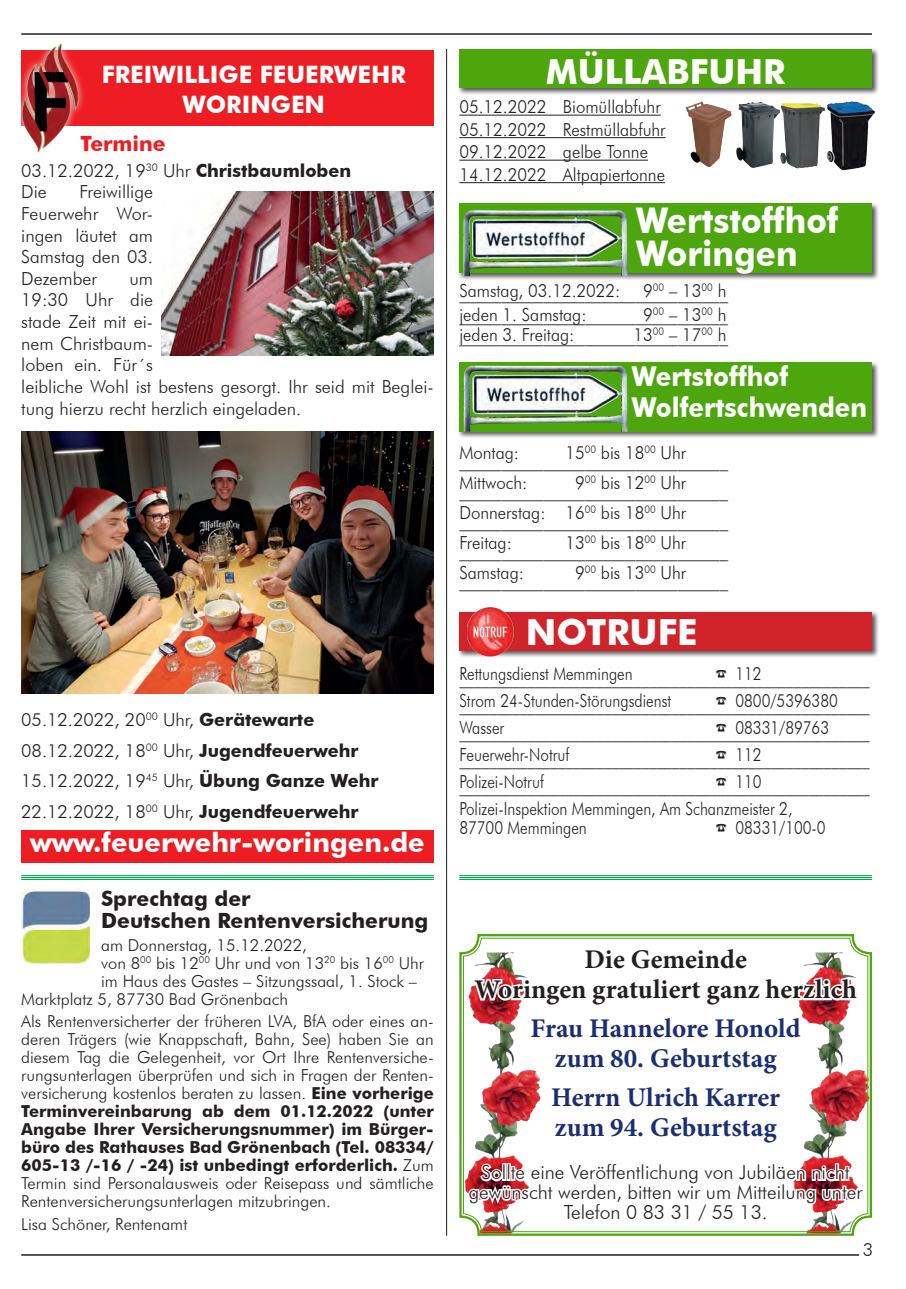
<style>
.page{position:relative;width:906px;height:1289px;background:#fff}
.page>*{position:absolute;margin:0;border:0;box-sizing:border-box;transform-origin:0 0}
.t1{font:700 36px "Futura BT";color:#fff}
.t2{font:700 35.4px "Futura BT";color:#fff;scale:.93 1}
.t3{font:700 34.5px "Futura BT";color:#fff}
.t4{font:700 27.3px "Futura BT";color:#fff;scale:.93 1}
.t5{font:700 27px "Minion Pro";color:#1a2e72}
.t6{font:700 27px "Minion Pro";color:#231f20}
.t7{font:700 27px "Futura BT";color:#fff}
.t8{font:700 24px/30px "Futura BT";color:#fff;text-align:center}
.t9{font:700 21px "Futura BT";color:#231f20}
.t10{font:700 21px "Futura BT";color:#ee1d23}
.t11{font:300 19.5px/19.5px "Futura BT";color:#231f20;text-align:center}
.t12{font:300 18px "Futura BT";color:#231f20;scale:.93 1}
.t13{font:300 18px "Futura BT";color:#231f20;scale:.84 1}
.t14{font:300 18px/21.6px "Futura BT";color:#231f20;text-align:justify}
.t15{font:300 16.5px/18px "Futura BT";color:#231f20}
.s1{font-weight:700}
</style>
<div class="page">
<hr style="left:21px;top:33px;width:851px;height:2px;background:#231f20">
<hr style="left:21px;top:1254px;width:838px;height:1px;background:#231f20">
<hr style="left:446px;top:49px;width:1px;height:1186px;background:#231f20">
<img style="left:21px;top:889px;width:68px;height:75px">
<div style="left:458px;top:361px;width:421px;height:78px;background:#231f20;opacity:.75"></div>
<div style="left:459px;top:362px;width:413px;height:69px;background:#4da60d"></div>
<div style="left:458px;top:202px;width:421px;height:78px;background:#231f20;opacity:.75"></div>
<div style="left:459px;top:204px;width:413px;height:69px;background:#4da60d"></div>
<img style="left:463px;top:366px;width:164px;height:65px">
<img style="left:463px;top:210px;width:164px;height:66px">
<div style="left:458px;top:610px;width:421px;height:47px;background:#231f20;opacity:.75"></div>
<div style="left:459px;top:612px;width:413px;height:38px;background:#d1232a"></div>
<img style="left:467px;top:607px;width:22px;height:31px">
<div style="left:458px;top:47px;width:421px;height:48px;background:#231f20;opacity:.75"></div>
<div style="left:459px;top:49px;width:413px;height:39px;background:#4da60d"></div>
<hr style="left:459px;top:115px;width:201px;height:1px;background:#231f20">
<hr style="left:459px;top:137px;width:206px;height:1px;background:#231f20">
<hr style="left:459px;top:160px;width:189px;height:1px;background:#231f20">
<hr style="left:459px;top:182px;width:206px;height:1px;background:#231f20">
<svg style="left:459px;top:934px;width:413px;height:302px"></svg>
<div style="left:463px;top:937px;width:405px;height:294px;border:1px solid #4da60d;border-radius:18px"></div>
<svg style="left:471px;top:944px;width:389px;height:202px"></svg>
<svg style="left:466px;top:1160px;width:400px;height:64px"></svg>
<div style="left:21px;top:50px;width:413px;height:75px;background:#ee1d23"></div>
<div style="left:15px;top:37px;width:71px;height:122px;background:#fff;opacity:.75"></div>
<img style="left:34px;top:44px;width:28px;height:28px">
<div style="left:21px;top:829px;width:413px;height:33px;background:#ee1d23"></div>
<img style="left:22px;top:431px;width:411px;height:263px">
<img style="left:736px;top:102px;width:89px;height:66px">
<img style="left:686px;top:102px;width:15px;height:57px">
<img style="left:827px;top:101px;width:24px;height:68px">
<hr style="left:459px;top:875px;width:413px;height:1px;background:#00a54f">
<hr style="left:459px;top:876px;width:413px;height:2px;background:#00a54f">
<hr style="left:459px;top:879px;width:413px;height:1px;background:#00a54f">
<hr style="left:21px;top:875px;width:413px;height:1px;background:#00a54f">
<hr style="left:21px;top:876px;width:413px;height:2px;background:#00a54f">
<hr style="left:21px;top:879px;width:413px;height:1px;background:#00a54f">
<img style="left:162px;top:192px;width:272px;height:163px">
<p class="t8" style="left:102px;top:59px;width:305px">FREIWILLIGE FEUERWEHR<br>WORINGEN</p>
<p class="t10" style="left:80px;top:130px;width:87px">Termine</p>
<p class="t14" style="left:21px;top:159px;width:331px">03.12.2022, 19<sup>30</sup> Uhr <span class="s1">Christbaumloben</span></p>
<p class="t14" style="left:21px;top:181px;width:27px">Die</p>
<p class="t14" style="left:21px;top:181px;width:133px;text-indent:58px">Freiwillige Feuerwehr Wor&shy;ingen läutet am Samstag den 03.<br>Dezember</p>
<p class="t14" style="left:21px;top:267px;width:414px;text-align:left;text-indent:108px">um<br>19:30 Uhr die<br>stade Zeit mit ei-<br>nem Christbaum-<br>loben ein. Für´s<br>leibliche Wohl ist bestens gesorgt. Ihr seid mit Beglei&shy;tung hierzu recht herzlich eingeladen.</p>
<p class="t14" style="left:21px;top:708px;width:294px">05.12.2022, 20<sup>00</sup> Uhr, <span class="s1">Gerätewarte</span></p>
<p class="t14" style="left:21px;top:739px;width:339px">08.12.2022, 18<sup>00</sup> Uhr, <span class="s1">Jugendfeuerwehr</span></p>
<p class="t14" style="left:21px;top:770px;width:359px">15.12.2022, 19<sup>45</sup> Uhr, <span class="s1">Übung Ganze Wehr</span></p>
<p class="t14" style="left:21px;top:800px;width:339px">22.12.2022, 18<sup>00</sup> Uhr, <span class="s1">Jugendfeuerwehr</span></p>
<p class="t7" style="left:30px;top:826px;width:396px">www.feuerwehr-woringen.de</p>
<p class="t9" style="left:101px;top:885px;width:151px">Sprechtag der</p>
<p class="t9" style="left:101px;top:907px;width:329px">Deutschen Rentenversicherung</p>
<p class="t15" style="left:101px;top:935px;width:207px">am Donnerstag, 15.12.2022,</p>
<p class="t15" style="left:101px;top:953px;width:324px">von 8<sup>00</sup> bis 12<sup>00</sup> Uhr und von 13<sup>20</sup> bis 16<sup>00</sup> Uhr</p>
<p class="t15" style="left:21px;top:971px;width:397px;text-indent:80px">im Haus des Gastes – Sitzungssaal, 1. Stock –<br>Marktplatz 5, 87730 Bad Grönenbach</p>
<p class="t15" style="left:21px;top:1012px;width:414px;text-align:justify">Als Rentenversicherter der früheren LVA, BfA oder eines an&shy;deren Trägers (wie Knappschaft, Bahn, See) haben Sie an diesem Tag die Gelegenheit, vor Ort Ihre Rentenversiche&shy;rungsunterlagen überprüfen und sich in Fragen der Renten&shy;versicherung kostenlos beraten zu lassen. <span class="s1">Eine vorherige Terminvereinbarung ab dem 01.12.2022 (unter Angabe Ihrer Versicherungsnummer) im Bürger&shy;büro des Rathauses Bad Grönenbach (Tel. 08334/ 605-13 /-16 / -24) ist unbedingt erforderlich.</span> Zum Termin sind Personalausweis oder Reisepass und sämtliche Rentenversicherungsunterlagen mitzubringen.</p>
<p class="t15" style="left:21px;top:1214px;width:168px">Lisa Schöner, Rentenamt</p>
<p class="t3" style="left:546px;top:51px;width:241px">MÜLLABFUHR</p>
<p class="t12" style="left:459px;top:96px;width:218px">05.12.2022 Biomüllabfuhr</p>
<p class="t12" style="left:459px;top:118px;width:223px">05.12.2022 Restmüllabfuhr</p>
<p class="t12" style="left:459px;top:141px;width:204px">09.12.2022 gelbe Tonne</p>
<p class="t12" style="left:459px;top:163px;width:223px">14.12.2022 Altpapiertonne</p>
<p class="t2" style="left:636px;top:198px;width:219px">Wertstoffhof</p>
<p class="t2" style="left:636px;top:232px;width:175px">Woringen</p>
<p class="t12" style="left:459px;top:280px;width:175px">Samstag, 03.12.2022:</p>
<p class="t12" style="left:643px;top:280px;width:91px">9<sup>00</sup> – 13<sup>00</sup> h</p>
<p class="t12" style="left:459px;top:281px;width:290px">________________________________</p>
<p class="t12" style="left:459px;top:304px;width:138px">jeden 1. Samstag:</p>
<p class="t12" style="left:643px;top:304px;width:91px">9<sup>00</sup> – 13<sup>00</sup> h</p>
<p class="t12" style="left:459px;top:304px;width:290px">________________________________</p>
<p class="t12" style="left:459px;top:323px;width:125px">jeden 3. Freitag:</p>
<p class="t12" style="left:633px;top:323px;width:101px">13<sup>00</sup> – 17<sup>00</sup> h</p>
<p class="t12" style="left:459px;top:325px;width:290px">________________________________</p>
<p class="t4" style="left:632px;top:360px;width:170px">Wertstoffhof</p>
<p class="t4" style="left:632px;top:390px;width:254px">Wolfertschwenden</p>
<p class="t12" style="left:459px;top:442px;width:66px">Montag:</p>
<p class="t12" style="left:565px;top:442px;width:131px">15<sup>00</sup> bis 18<sup>00</sup> Uhr</p>
<p class="t12" style="left:459px;top:449px;width:290px">________________________________</p>
<p class="t12" style="left:459px;top:472px;width:75px">Mittwoch:</p>
<p class="t12" style="left:575px;top:472px;width:121px">9<sup>00</sup> bis 12<sup>00</sup> Uhr</p>
<p class="t12" style="left:459px;top:479px;width:290px">________________________________</p>
<p class="t12" style="left:459px;top:502px;width:245px">Donnerstag: 16<sup>00</sup> bis 18<sup>00</sup> Uhr</p>
<p class="t12" style="left:459px;top:509px;width:290px">________________________________</p>
<p class="t12" style="left:459px;top:532px;width:58px">Freitag:</p>
<p class="t12" style="left:565px;top:532px;width:131px">13<sup>00</sup> bis 18<sup>00</sup> Uhr</p>
<p class="t12" style="left:459px;top:539px;width:290px">________________________________</p>
<p class="t12" style="left:459px;top:562px;width:71px">Samstag:</p>
<p class="t12" style="left:575px;top:562px;width:121px">9<sup>00</sup> bis 13<sup>00</sup> Uhr</p>
<p class="t12" style="left:459px;top:569px;width:290px">________________________________</p>
<p class="t1" style="left:526px;top:610px;width:173px">NOTRUFE</p>
<p class="t13" style="left:459px;top:662px;width:208px">Rettungsdienst Memmingen</p>
<p class="t13" style="left:459px;top:666px;width:490px">______________________________________________________</p>
<p class="t13" style="left:735px;top:662px;width:33px">112</p>
<p class="t13" style="left:459px;top:689px;width:254px">Strom 24-Stunden-Störungsdienst</p>
<p class="t13" style="left:459px;top:693px;width:490px">______________________________________________________</p>
<p class="t13" style="left:735px;top:689px;width:123px">0800/5396380</p>
<p class="t13" style="left:459px;top:716px;width:55px">Wasser</p>
<p class="t13" style="left:459px;top:720px;width:490px">______________________________________________________</p>
<p class="t13" style="left:735px;top:716px;width:113px">08331/89763</p>
<p class="t13" style="left:459px;top:743px;width:133px">Feuerwehr-Notruf</p>
<p class="t13" style="left:459px;top:747px;width:490px">______________________________________________________</p>
<p class="t13" style="left:735px;top:743px;width:33px">112</p>
<p class="t13" style="left:459px;top:770px;width:102px">Polizei-Notruf</p>
<p class="t13" style="left:459px;top:774px;width:490px">______________________________________________________</p>
<p class="t13" style="left:735px;top:770px;width:33px">110</p>
<p class="t13" style="left:459px;top:797px;width:398px">Polizei-Inspektion Memmingen, Am Schanzmeister 2,</p>
<p class="t13" style="left:459px;top:816px;width:153px">87700 Memmingen</p>
<p class="t13" style="left:735px;top:816px;width:109px">08331/100-0</p>
<p class="t6" style="left:584px;top:940px;width:164px">Die Gemeinde</p>
<p class="t6" style="left:474px;top:970px;width:384px">Woringen gratuliert ganz herzlich</p>
<p class="t5" style="left:530px;top:1009px;width:271px">Frau Hannelore Honold</p>
<p class="t5" style="left:554px;top:1039px;width:223px">zum 80. Geburtstag</p>
<p class="t5" style="left:551px;top:1078px;width:230px">Herrn Ulrich Karrer</p>
<p class="t5" style="left:554px;top:1108px;width:223px">zum 94. Geburtstag</p>
<p class="t11" style="left:469px;top:1162px;width:395px">Sollte eine Veröffentlichung von Jubiläen nicht gewünscht werden, bitten wir um Mitteilung unter<br>Telefon 0 83 31 / 55 13.</p>
<p class="t14" style="left:863px;top:1238px;width:12px">3</p>
</div>
